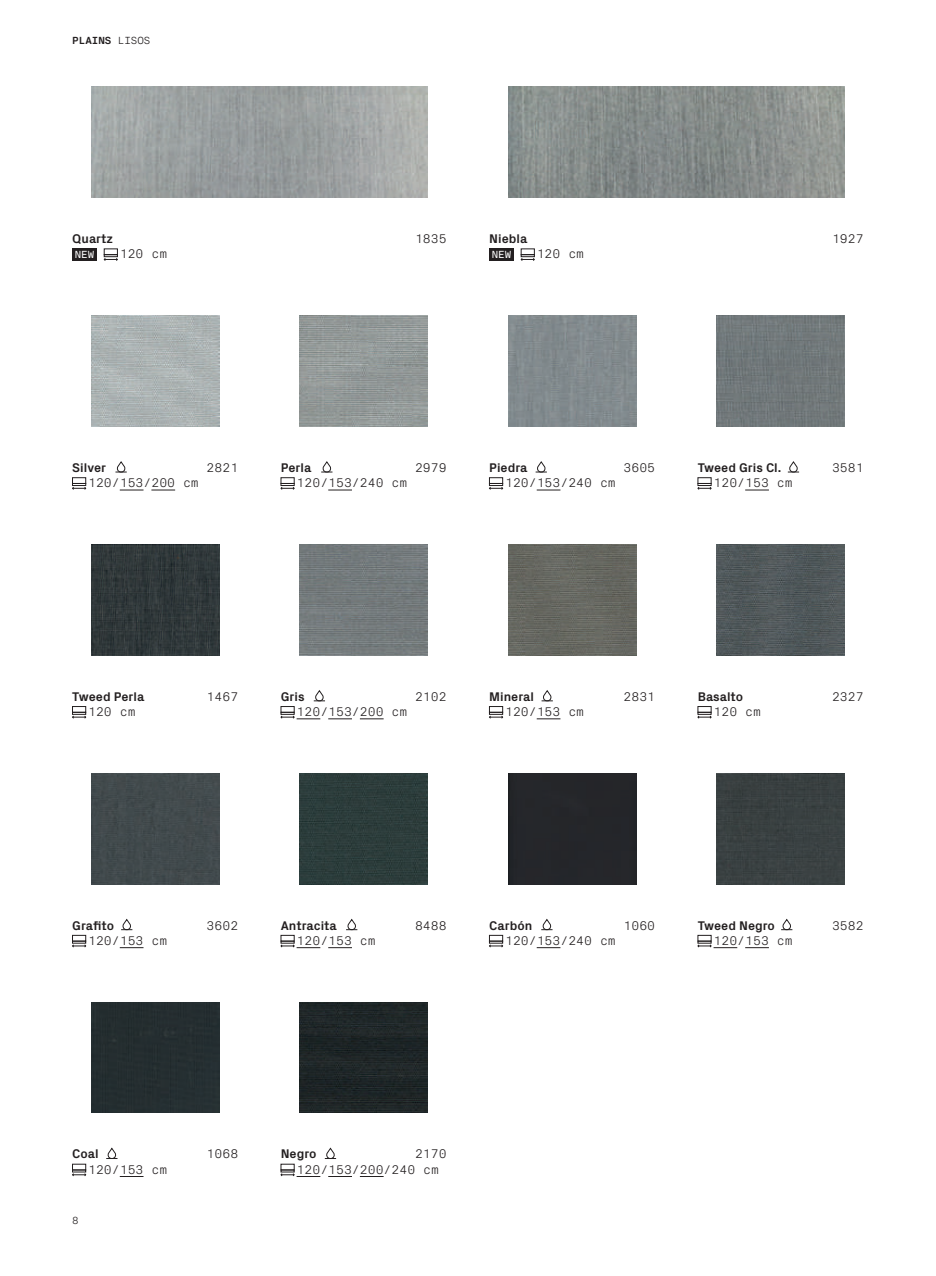
<style>
.page{position:relative;width:936px;height:1276px;background:#fff}
.page>*{position:absolute;margin:0;border:0;box-sizing:border-box;transform-origin:0 0}
.t1{font:300 12.75px/15px "Px Grotesk Mono";color:#231f20}
.t2{font:700 12.75px "Px Grotesk";color:#231f20}
.t3{font:700 10.5px "Px Grotesk Mono";color:#231f20}
.t4{font:10.5px "Px Grotesk Mono";color:#fff}
.t5{font:300 10.5px "Px Grotesk Mono";color:#231f20}
.s1{font-weight:300}
</style>
<div class="page">
<div style="left:72px;top:248px;width:25px;height:13px;background:#231f20"></div>
<div style="left:489px;top:248px;width:24px;height:13px;background:#231f20"></div>
<img style="left:91px;top:316px;width:128px;height:110px">
<svg style="left:120px;top:490px;width:23px;height:1px"></svg>
<svg style="left:151px;top:490px;width:24px;height:1px"></svg>
<img style="left:91px;top:87px;width:336px;height:110px">
<img style="left:508px;top:87px;width:336px;height:110px">
<img style="left:300px;top:316px;width:127px;height:110px">
<svg style="left:328px;top:490px;width:24px;height:1px"></svg>
<div style="left:281px;top:477px;width:13px;height:7px;border:1px solid #231f20"></div>
<svg style="left:280px;top:483px;width:14px;height:7px"></svg>
<div style="left:72px;top:477px;width:14px;height:7px;border:1px solid #231f20"></div>
<div style="left:72px;top:483px;width:14px;height:3px;border:1px solid #231f20"></div>
<svg style="left:72px;top:486px;width:14px;height:4px"></svg>
<div style="left:508px;top:316px;width:128px;height:110px;background:#828a8e"></div>
<svg style="left:536px;top:490px;width:24px;height:1px"></svg>
<div style="left:489px;top:477px;width:14px;height:7px;border:1px solid #231f20"></div>
<div style="left:489px;top:483px;width:14px;height:3px;border:1px solid #231f20"></div>
<svg style="left:489px;top:486px;width:14px;height:4px"></svg>
<img style="left:716px;top:316px;width:128px;height:110px">
<svg style="left:745px;top:490px;width:23px;height:1px"></svg>
<div style="left:697px;top:477px;width:14px;height:7px;border:1px solid #231f20"></div>
<div style="left:697px;top:483px;width:14px;height:3px;border:1px solid #231f20"></div>
<svg style="left:697px;top:486px;width:14px;height:4px"></svg>
<img style="left:91px;top:544px;width:128px;height:111px">
<div style="left:72px;top:706px;width:14px;height:6px;border:1px solid #231f20"></div>
<svg style="left:72px;top:712px;width:14px;height:7px"></svg>
<img style="left:300px;top:544px;width:127px;height:111px">
<svg style="left:328px;top:718px;width:24px;height:1px"></svg>
<svg style="left:360px;top:718px;width:23px;height:1px"></svg>
<div style="left:281px;top:706px;width:13px;height:6px;border:1px solid #231f20"></div>
<svg style="left:280px;top:712px;width:40px;height:7px"></svg>
<img style="left:508px;top:544px;width:128px;height:111px">
<svg style="left:536px;top:718px;width:24px;height:1px"></svg>
<div style="left:489px;top:706px;width:14px;height:6px;border:1px solid #231f20"></div>
<svg style="left:489px;top:712px;width:14px;height:7px"></svg>
<img style="left:716px;top:544px;width:128px;height:111px">
<div style="left:697px;top:706px;width:14px;height:6px;border:1px solid #231f20"></div>
<svg style="left:697px;top:712px;width:14px;height:7px"></svg>
<div style="left:91px;top:773px;width:128px;height:111px;background:#424a4d"></div>
<svg style="left:120px;top:947px;width:23px;height:1px"></svg>
<div style="left:72px;top:935px;width:14px;height:6px;border:1px solid #231f20"></div>
<svg style="left:72px;top:941px;width:14px;height:6px"></svg>
<div style="left:300px;top:773px;width:127px;height:111px;background:#2c3d3b"></div>
<svg style="left:328px;top:947px;width:24px;height:1px"></svg>
<div style="left:281px;top:935px;width:13px;height:6px;border:1px solid #231f20"></div>
<svg style="left:280px;top:941px;width:40px;height:7px"></svg>
<div style="left:508px;top:773px;width:128px;height:111px;background:#25262a"></div>
<svg style="left:536px;top:947px;width:24px;height:1px"></svg>
<div style="left:489px;top:935px;width:14px;height:6px;border:1px solid #231f20"></div>
<svg style="left:489px;top:941px;width:14px;height:6px"></svg>
<div style="left:716px;top:773px;width:128px;height:111px;background:#3a4142"></div>
<svg style="left:745px;top:947px;width:23px;height:1px"></svg>
<div style="left:697px;top:935px;width:14px;height:6px;border:1px solid #231f20"></div>
<svg style="left:697px;top:941px;width:40px;height:7px"></svg>
<div style="left:91px;top:1002px;width:128px;height:111px;background:#242e30"></div>
<svg style="left:120px;top:1176px;width:23px;height:1px"></svg>
<div style="left:72px;top:1164px;width:14px;height:6px;border:1px solid #231f20"></div>
<div style="left:72px;top:1169px;width:14px;height:3px;border:1px solid #231f20"></div>
<svg style="left:72px;top:1173px;width:14px;height:3px"></svg>
<img style="left:300px;top:1002px;width:127px;height:111px">
<svg style="left:328px;top:1176px;width:24px;height:1px"></svg>
<svg style="left:360px;top:1176px;width:23px;height:1px"></svg>
<svg style="left:280px;top:1169px;width:40px;height:8px"></svg>
<div style="left:104px;top:254px;width:14px;height:3px;border:1px solid #231f20"></div>
<svg style="left:104px;top:258px;width:14px;height:3px"></svg>
<svg style="left:520px;top:254px;width:14px;height:7px"></svg>
<svg style="left:115px;top:461px;width:12px;height:12px"></svg>
<svg style="left:321px;top:461px;width:11px;height:12px"></svg>
<svg style="left:314px;top:690px;width:11px;height:11px"></svg>
<svg style="left:121px;top:919px;width:11px;height:11px"></svg>
<svg style="left:106px;top:1148px;width:11px;height:11px"></svg>
<svg style="left:346px;top:919px;width:11px;height:11px"></svg>
<svg style="left:325px;top:1148px;width:11px;height:11px"></svg>
<svg style="left:541px;top:919px;width:11px;height:11px"></svg>
<svg style="left:781px;top:919px;width:11px;height:11px"></svg>
<svg style="left:541px;top:690px;width:12px;height:11px"></svg>
<svg style="left:535px;top:461px;width:12px;height:12px"></svg>
<svg style="left:787px;top:461px;width:12px;height:12px"></svg>
<p class="t3" style="left:72px;top:33px;width:80px">PLAINS <span class="s1">LISOS</span></p>
<p class="t2" style="left:72px;top:230px;width:42px">Quartz</p>
<p class="t1" style="left:415px;top:231px;width:33px">1835</p>
<p class="t1" style="left:120px;top:246px;width:49px">120 cm</p>
<p class="t2" style="left:489px;top:230px;width:40px">Niebla</p>
<p class="t1" style="left:832px;top:231px;width:33px">1927</p>
<p class="t1" style="left:536px;top:246px;width:49px">120 cm</p>
<p class="t4" style="left:75px;top:247px;width:21px">NEW</p>
<p class="t4" style="left:491px;top:247px;width:21px">NEW</p>
<p class="t2" style="left:72px;top:459px;width:35px">Silver</p>
<p class="t1" style="left:206px;top:459px;width:33px">2821</p>
<p class="t1" style="left:88px;top:474px;width:112px">120/153/200 cm</p>
<p class="t2" style="left:281px;top:459px;width:32px">Perla</p>
<p class="t1" style="left:415px;top:459px;width:33px">2979</p>
<p class="t1" style="left:296px;top:474px;width:112px">120/153/240 cm</p>
<p class="t2" style="left:489px;top:459px;width:40px">Piedra</p>
<p class="t1" style="left:623px;top:459px;width:33px">3605</p>
<p class="t1" style="left:505px;top:474px;width:112px">120/153/240 cm</p>
<p class="t2" style="left:697px;top:459px;width:85px">Tweed Gris Cl.</p>
<p class="t1" style="left:832px;top:459px;width:33px">3581</p>
<p class="t1" style="left:713px;top:474px;width:81px">120/153 cm</p>
<p class="t2" style="left:72px;top:687px;width:73px">Tweed Perla</p>
<p class="t1" style="left:206px;top:688px;width:33px">1467</p>
<p class="t1" style="left:88px;top:703px;width:49px">120 cm</p>
<p class="t2" style="left:281px;top:687px;width:25px">Gris</p>
<p class="t1" style="left:415px;top:688px;width:33px">2102</p>
<p class="t1" style="left:296px;top:703px;width:112px">120/153/200 cm</p>
<p class="t2" style="left:489px;top:687px;width:46px">Mineral</p>
<p class="t1" style="left:623px;top:688px;width:33px">2831</p>
<p class="t1" style="left:505px;top:703px;width:81px">120/153 cm</p>
<p class="t2" style="left:697px;top:687px;width:47px">Basalto</p>
<p class="t1" style="left:832px;top:688px;width:33px">2327</p>
<p class="t1" style="left:713px;top:703px;width:49px">120 cm</p>
<p class="t2" style="left:72px;top:916px;width:43px">Grafito</p>
<p class="t1" style="left:206px;top:917px;width:33px">3602</p>
<p class="t1" style="left:88px;top:932px;width:81px">120/153 cm</p>
<p class="t2" style="left:281px;top:916px;width:58px">Antracita</p>
<p class="t1" style="left:415px;top:917px;width:33px">8488</p>
<p class="t1" style="left:296px;top:932px;width:81px">120/153 cm</p>
<p class="t2" style="left:489px;top:916px;width:44px">Carbón</p>
<p class="t1" style="left:623px;top:917px;width:33px">1060</p>
<p class="t1" style="left:505px;top:932px;width:112px">120/153/240 cm</p>
<p class="t2" style="left:697px;top:916px;width:79px">Tweed Negro</p>
<p class="t1" style="left:832px;top:917px;width:33px">3582</p>
<p class="t1" style="left:713px;top:932px;width:81px">120/153 cm</p>
<p class="t2" style="left:72px;top:1145px;width:28px">Coal</p>
<p class="t1" style="left:206px;top:1146px;width:33px">1068</p>
<p class="t1" style="left:88px;top:1161px;width:81px">120/153 cm</p>
<p class="t5" style="left:72px;top:1213px;width:8px">8</p>
<p class="t1" style="left:296px;top:1146px;width:152px;text-indent:118px">2170<br>120/153/200/240 cm</p>
<p class="t2" style="left:281px;top:1145px;width:37px">Negro</p>
</div>
